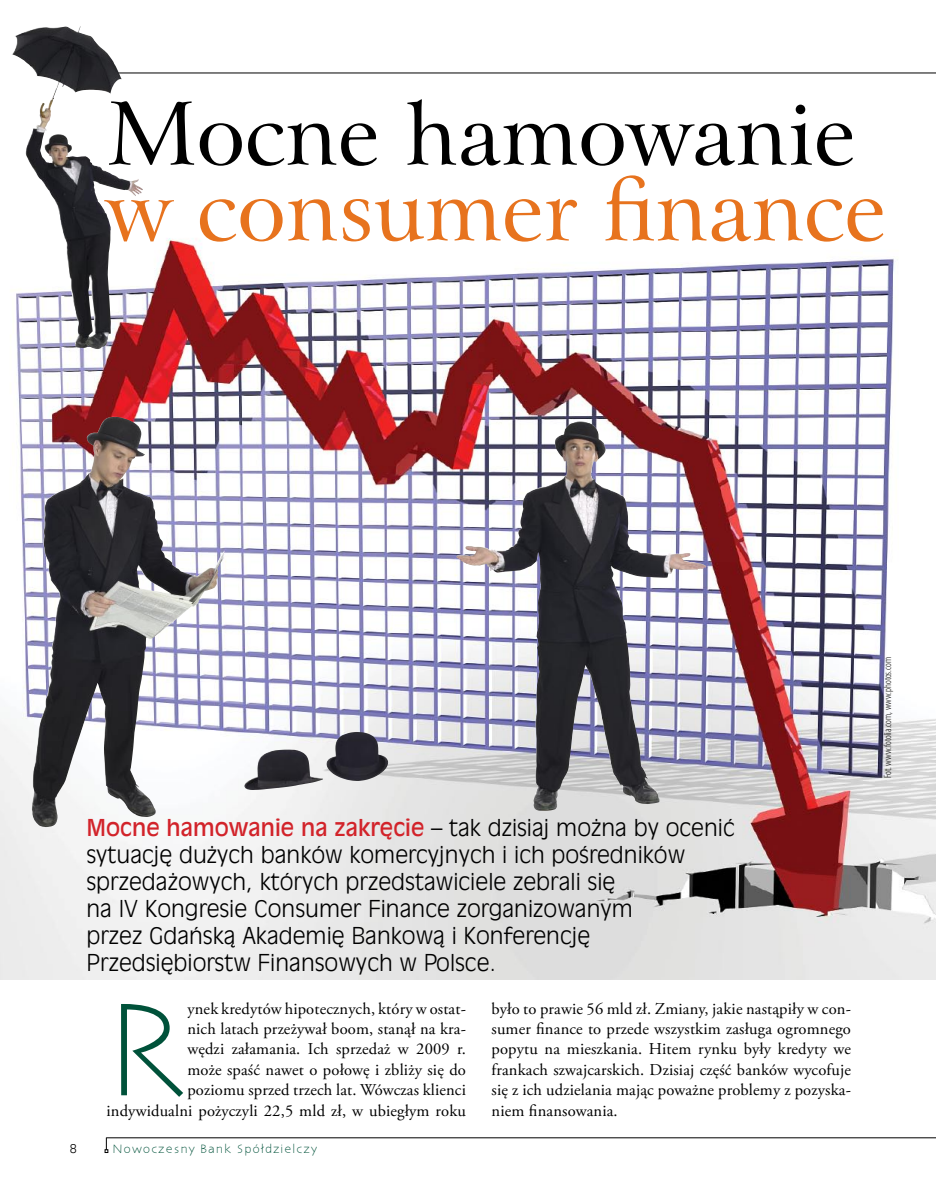
<style>
.page{position:relative;width:936px;height:1191px;background:#fff}
.page>*{position:absolute;margin:0;border:0;box-sizing:border-box;transform-origin:0 0}
.t1{font:131.25px "EFN Irbis Light OT";color:#00523a}
.t2{font:87px/75.8px "Arrus EU";color:#e7731e}
.t3{font:22.8px/26.8px "Incised 901 Lt EU";color:#000}
.t4{font:16.5px/20.4px "Adobe Garamond Pro";letter-spacing:.01em;color:#000;text-align:right}
.t5{font:12px "EFN Irbis Light OT";letter-spacing:.1em;color:#00523a}
.t6{font:300 condensed 10.5px "Myriad Pro";color:#000}
.s1{color:#000}
.s2{font-family:"Incised 901 EU";color:#d2232a}
</style>
<div class="page">
<hr style="left:65px;top:73px;width:870px;height:1px;background:#000">
<hr style="left:106px;top:1137px;width:829px;height:1px;background:#000">
<svg style="left:62px;top:71px;width:3px;height:4px"></svg>
<svg style="left:105px;top:1137px;width:3px;height:15px"></svg>
<img style="left:0;top:238px;width:935px;height:741px">
<img style="left:505px;top:405px;width:201px;height:405px">
<img style="left:19px;top:398px;width:205px;height:429px">
<img style="left:40px;top:99px;width:103px;height:250px">
<img style="left:244px;top:749px;width:79px;height:41px">
<img style="left:326px;top:732px;width:62px;height:49px">
<p class="t2" style="left:106px;top:98px;width:781px"><span class="s1">Mocne hamowanie </span>w consumer finance</p>
<p class="t3" style="left:86px;top:814px;width:649px"><span class="s2">Mocne hamowanie na zakręcie</span> – tak dzisiaj można by ocenić sytuację dużych banków komercyjnych i ich pośredników sprzedażowych, których przedstawiciele zebrali się<br>na IV Kongresie Consumer Finance zorganizowanym<br>przez Gdańską Akademię Bankową i Konferencję Przedsiębiorstw Finansowych w Polsce.</p>
<p class="t4" style="left:106px;top:998px;width:361px">ynek kredytów hipotecznych, który w ostat-<br>nich latach przeżywał boom, stanął na kra-<br>wędzi załamania. Ich sprzedaż w 2009 r.<br>może spaść nawet o połowę i zbliży się do<br>poziomu sprzed trzech lat. Wówczas klienci indywidualni pożyczyli 22,5 mld zł, w ubiegłym roku</p>
<p class="t4" style="left:491px;top:998px;width:361px;text-align:justify">było to prawie 56 mld zł. Zmiany, jakie nastąpiły w con&shy;sumer finance to przede wszystkim zasługa ogromnego popytu na mieszkania. Hitem rynku były kredyty we frankach szwajcarskich. Dzisiaj część banków wycofuje się z ich udzielania mając poważne problemy z pozyska&shy;niem finansowania.</p>
<p class="t1" style="left:106px;top:976px;width:81px">R</p>
<p class="t5" style="left:113px;top:1141px;width:206px">Nowoczesny Bank Spółdzielczy</p>
<p class="t6" style="left:881px;top:778px;width:122px;rotate:-90deg">Fot. www.fotolia.com, www.photos.com</p>
</div>
